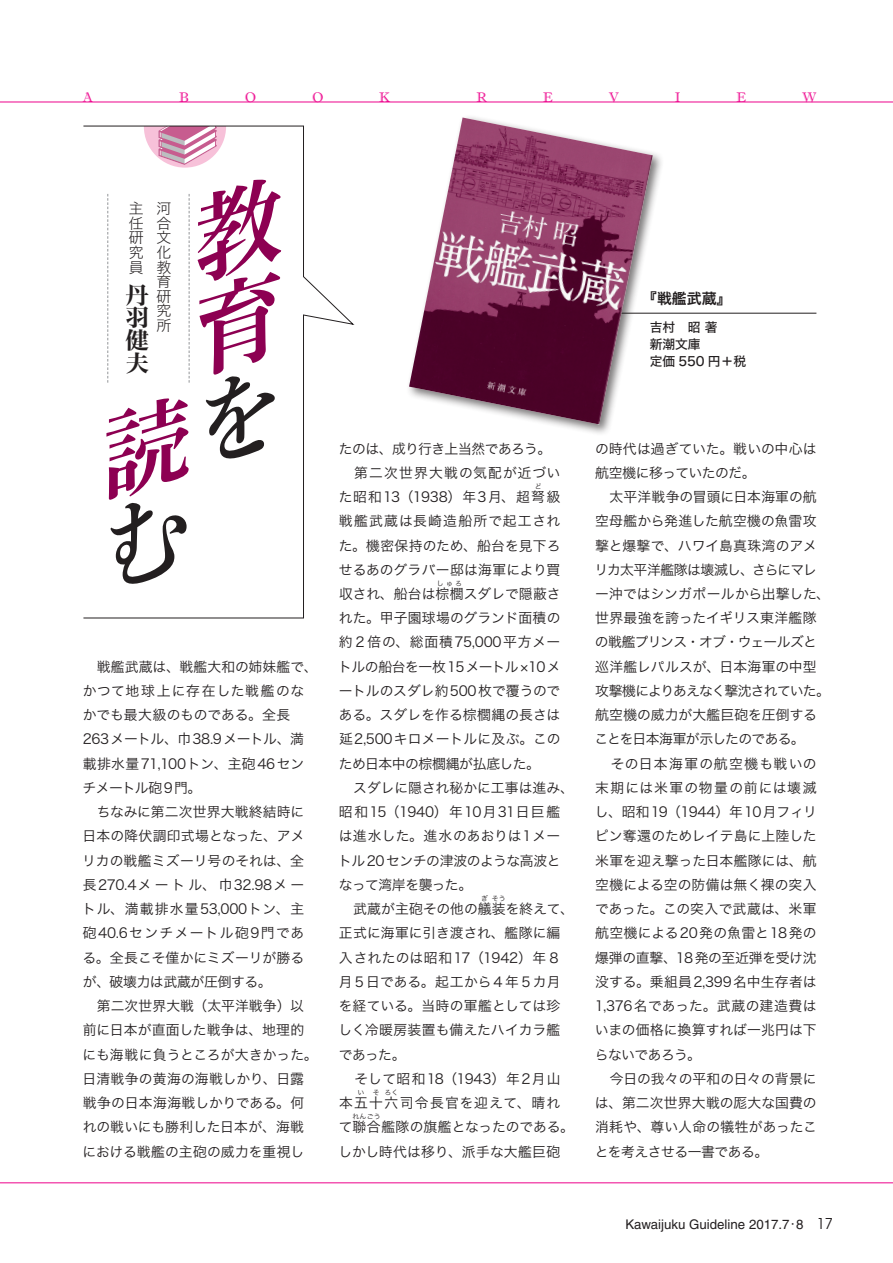
<style>
.page{position:relative;width:893px;height:1263px;background:#fff}
.page>*{position:absolute;margin:0;border:0;box-sizing:border-box;transform-origin:0 0}
.ノーマル{font:23.4px/22.8px "Hira Min Std W7";color:#231f20;text-align:justify}
.ノーマル-2{font:14.85px/14.5px "Hira Kaku Std W2";color:#231f20;text-align:justify}
.t1{font:14.85px "Hira Kaku Std W6";color:#231f20}
.ノーマル-3{font:14.85px "Avant Garde";color:#231f20}
.t2{font:13.8px/24.3px "Hira Kaku Std W3";color:#231f20;text-align:justify}
.t3{font:13.8px/24.3px "Hira Kaku Std W3";letter-spacing:.08em;color:#231f20}
.t4{font:13.8px/24.3px "Hira Kaku Std W3";letter-spacing:.085em;color:#231f20}
.t5{font:13.8px "Hira Kaku Std W3";letter-spacing:-.04em;color:#231f20}
.t6{font:13.8px "Imprint MT Shadow";color:#ed028c}
.ノーマル-4{font:13.35px "Helvetica";color:#231f20}
.t7{font:12.75px "Hira Kaku Std W5";color:#231f20}
.t8{font:6.9px "Hira Kaku Std W3";color:#231f20}
.s1{font-family:"Gothic BBB Pro";font-weight:500}
</style>
<div class="page">
<hr style="left:580px;top:313px;width:236px;height:1px;background:#231f20">
<hr style="left:0;top:102px;width:893px;height:1px;background:#ed028c">
<hr style="left:0;top:1182px;width:893px;height:1px;background:#ed028c">
<svg style="left:83px;top:126px;width:272px;height:492px"></svg>
<div style="left:405px;top:114px;width:259px;height:322px;background:#231f20;opacity:.6"></div>
<img style="left:409px;top:118px;width:244px;height:306px">
<svg style="left:106px;top:126px;width:175px;height:466px"></svg>
<p class="t6" style="left:83px;top:89px;width:12px">A</p>
<p class="t6" style="left:179px;top:89px;width:11px">B</p>
<p class="t6" style="left:245px;top:89px;width:13px">O</p>
<p class="t6" style="left:312px;top:89px;width:13px">O</p>
<p class="t6" style="left:379px;top:89px;width:13px">K</p>
<p class="t6" style="left:476px;top:89px;width:12px">R</p>
<p class="t6" style="left:543px;top:89px;width:11px">E</p>
<p class="t6" style="left:609px;top:89px;width:12px">V</p>
<p class="t6" style="left:675px;top:89px;width:7px">I</p>
<p class="t6" style="left:736px;top:89px;width:11px">E</p>
<p class="t6" style="left:802px;top:89px;width:16px">W</p>
<p class="ノーマル-2" style="left:129px;top:201px;width:16px">主任研究員</p>
<p class="ノーマル-2" style="left:156px;top:201px;width:16px">河合文化教育研究所</p>
<p class="ノーマル" style="left:126px;top:284px;width:25px">丹羽健夫</p>
<p class="t2" style="left:83px;top:654px;width:237px;text-align:left">　戦艦武蔵は、戦艦大和の姉妹艦で、かつて地球上に存在した戦艦のなかでも最大級のものである。全長　<br>263メートル、巾38.9メートル、満載排水量71,100トン、主砲46センチメートル砲9門。</p>
<p class="t2" style="left:82px;top:800px;width:224px">　ちなみに第二次世界大戦終結時に日本の降伏調印式場となった、アメリカの戦艦ミズーリ号のそれは、全長270.4メートル、巾32.98メートル、満載排水量53,000トン、主砲40.6センチメートル砲9門である。全長こそ僅かにミズーリが勝るが、破壊力は武蔵が圧倒する。</p>
<p class="t2" style="left:82px;top:993px;width:237px;text-align:left">　第二次世界大戦（太平洋戦争）以前に日本が直面した戦争は、地理的にも海戦に負うところが大きかった。日清戦争の黄海の海戦しかり、日露戦争の日本海海戦しかりである。何れの戦いにも勝利した日本が、海戦における戦艦の主砲の威力を重視し</p>
<p class="t5" style="left:339px;top:438px;width:214px">たのは、成り行き上当然であろう。</p>
<p class="t3" style="left:339px;top:460px;width:223px">　第二次世界大戦の気配が近づいた昭和13（1938）年3月、超弩級</p>
<p class="t8" style="left:535px;top:481px;width:8px">ど</p>
<p class="t2" style="left:339px;top:509px;width:223px">戦艦武蔵は長崎造船所で起工された。機密保持のため、船台を見下ろせるあのグラバー邸は海軍により買収され、船台は棕櫚スダレで隠蔽さ</p>
<p class="t8" style="left:437px;top:578px;width:27px">しゅろ</p>
<p class="t2" style="left:338px;top:606px;width:224px">れた。甲子園球場のグランド面積の約２倍の、総面積75,000平方メートルの船台を一枚15メートル×10メートルのスダレ約500枚で覆うのである。スダレを作る棕櫚縄の長さは延2,500キロメートルに及ぶ。このため日本中の棕櫚縄が払底した。</p>
<p class="t2" style="left:338px;top:775px;width:237px;text-align:left">　スダレに隠され秘かに工事は進み、昭和15（1940）年10月31日巨艦は進水した。進水のあおりは1メートル20センチの津波のような高波となって湾岸を襲った。</p>
<p class="t2" style="left:339px;top:896px;width:236px">　武蔵が主砲その他の艤装を終えて、</p>
<p class="t8" style="left:481px;top:893px;width:8px">ぎ</p>
<p class="t8" style="left:492px;top:893px;width:15px">そう</p>
<p class="t2" style="left:338px;top:921px;width:224px">正式に海軍に引き渡され、艦隊に編入されたのは昭和17（1942）年８月５日である。起工から４年５カ月を経ている。当時の軍艦としては珍しく冷暖房装置も備えたハイカラ艦であった。</p>
<p class="t4" style="left:339px;top:1066px;width:223px">　そして昭和18（1943）年2月山本五十六司令長官を迎えて、晴れ</p>
<p class="t8" style="left:358px;top:1087px;width:8px">い</p>
<p class="t8" style="left:373px;top:1087px;width:8px">そ</p>
<p class="t8" style="left:385px;top:1087px;width:15px">ろく</p>
<p class="t2" style="left:339px;top:1115px;width:237px">て聯合艦隊の旗艦となったのである。</p>
<p class="t8" style="left:352px;top:1111px;width:30px">れんごう</p>
<p class="t2" style="left:338px;top:1139px;width:223px">しかし時代は移り、派手な大艦巨砲</p>
<p class="t1" style="left:642px;top:287px;width:91px">『戦艦武蔵』</p>
<p class="t7" style="left:650px;top:317px;width:70px">吉村　昭 著</p>
<p class="t7" style="left:650px;top:334px;width:53px">新潮文庫</p>
<p class="t7" style="left:650px;top:351px;width:98px">定価 550 円＋税</p>
<p class="t2" style="left:595px;top:436px;width:223px">の時代は過ぎていた。戦いの中心は航空機に移っていたのだ。</p>
<p class="t2" style="left:594px;top:484px;width:237px;text-align:left">　太平洋戦争の冒頭に日本海軍の航空母艦から発進した航空機の魚雷攻撃と爆撃で、ハワイ島真珠湾のアメリカ太平洋艦隊は壊滅し、さらにマレー沖ではシンガポールから出撃した、世界最強を誇ったイギリス東洋艦隊の戦艦プリンス・オブ・ウェールズと巡洋艦レパルスが、日本海軍の中型攻撃機によりあえなく撃沈されていた。航空機の威力が大艦巨砲を圧倒することを日本海軍が示したのである。</p>
<p class="t2" style="left:595px;top:751px;width:224px">　その日本海軍の航空機も戦いの末期には米軍の物量の前には壊滅し、昭和19（1944）年10月フィリピン奪還のためレイテ島に上陸した米軍を迎え撃った日本艦隊には、航空機による空の防備は無く裸の突入であった。この突入で武蔵は、米軍航空機による20発の魚雷と18発の爆弾の直撃、18発の至近弾を受け沈没する。乗組員2,399名中生存者は1,376名であった。武蔵の建造費はいまの価格に換算すれば一兆円は下らないであろう。</p>
<p class="t2" style="left:595px;top:1066px;width:224px">　今日の我々の平和の日々の背景には、第二次世界大戦の厖大な国費の消耗や、尊い人命の犠牲があったことを考えさせる一書である。</p>
<p class="ノーマル-4" style="left:625px;top:1216px;width:180px">Kawaijuku Guideline 2017.7<span class="s1">･</span>8</p>
<p class="ノーマル-3" style="left:816px;top:1214px;width:18px">17</p>
</div>
